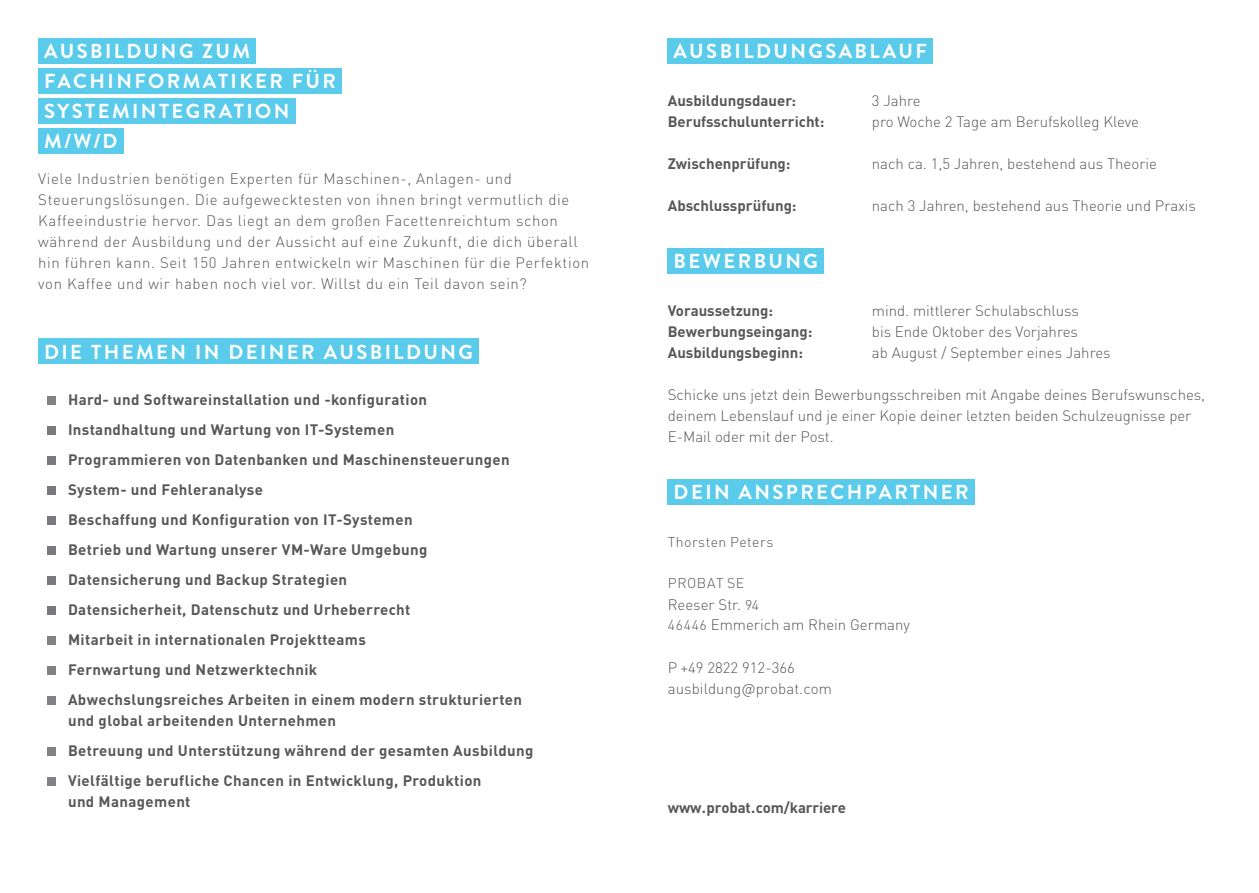
<style>
.page{position:relative;width:1259px;height:893px;background:#fff}
.page>*{position:absolute;margin:0;border:0;box-sizing:border-box;transform-origin:0 0}
.t1{font:700 20.25px "Brandon Grotesque";letter-spacing:.12em;color:#fff}
.t2{font:700 15px/30px "DIN Pro";letter-spacing:.025em;color:#57585a}
.t3{font:300 15px/21px "DIN Pro";color:#57585a}
.t4{font:300 15px/21px "DIN Pro";letter-spacing:.04em;color:#57585a}
.t5{font:700 15px "DIN Pro";color:#57585a}
.t6{font:700 15px "DIN Pro";letter-spacing:-.01em;color:#57585a}
.t7{font:300 14.1px "DIN Pro";letter-spacing:.035em;color:#57585a}
.s1{font-size:14.1px}
</style>
<div class="page">
<div style="left:38px;top:68px;width:304px;height:26px;background:#5acbeb"></div>
<div style="left:47px;top:396px;width:8px;height:9px;background:#808285"></div>
<div style="left:47px;top:426px;width:8px;height:9px;background:#787a7d"></div>
<div style="left:47px;top:456px;width:8px;height:9px;background:#787a7d"></div>
<div style="left:47px;top:486px;width:8px;height:9px;background:#787a7d"></div>
<div style="left:47px;top:516px;width:8px;height:9px;background:#787a7d"></div>
<div style="left:47px;top:546px;width:8px;height:9px;background:#787a7d"></div>
<div style="left:47px;top:576px;width:8px;height:9px;background:#787a7d"></div>
<div style="left:47px;top:606px;width:8px;height:9px;background:#787a7d"></div>
<div style="left:47px;top:636px;width:8px;height:9px;background:#808285"></div>
<div style="left:47px;top:666px;width:8px;height:9px;background:#808285"></div>
<div style="left:47px;top:696px;width:8px;height:9px;background:#808285"></div>
<div style="left:47px;top:747px;width:8px;height:9px;background:#808285"></div>
<div style="left:47px;top:777px;width:8px;height:9px;background:#808285"></div>
<div style="left:668px;top:38px;width:265px;height:26px;background:#5acbeb"></div>
<div style="left:668px;top:248px;width:156px;height:26px;background:#5acbeb"></div>
<div style="left:668px;top:479px;width:306px;height:26px;background:#5acbeb"></div>
<div style="left:38px;top:38px;width:218px;height:26px;background:#5acbeb"></div>
<div style="left:38px;top:128px;width:86px;height:26px;background:#5acbeb"></div>
<div style="left:38px;top:98px;width:257px;height:26px;background:#5acbeb"></div>
<div style="left:38px;top:339px;width:441px;height:25px;background:#5acbeb"></div>
<h1 class="t1" style="left:44px;top:37px;width:208px">AUSBILDUNG ZUM</h1>
<h1 class="t1" style="left:44px;top:67px;width:293px">FACHINFORMATIKER FÜR</h1>
<h1 class="t1" style="left:44px;top:97px;width:247px">SYSTEMINTEGRATION</h1>
<h1 class="t1" style="left:44px;top:127px;width:75px">M/W/D</h1>
<p class="t4" style="left:38px;top:167px;width:552px">Viele Industrien benötigen Experten für Maschinen-, Anlagen- und Steuerungslösungen. Die aufgewecktesten von ihnen bringt vermutlich die Kaffeeindustrie hervor. Das liegt an dem großen Facettenreichtum schon während der Ausbildung und der Aussicht auf eine Zukunft, die dich überall hin führen kann. Seit 150 Jahren entwickeln wir Maschinen für die Perfektion von Kaffee und wir haben noch viel vor. Willst du ein Teil davon sein?</p>
<h1 class="t1" style="left:44px;top:337px;width:430px">DIE THEMEN IN DEINER AUSBILDUNG</h1>
<p class="t2" style="left:68px;top:383px;width:455px">Hard- und Softwareinstallation und -konfiguration Instandhaltung und Wartung von IT-Systemen<br>Programmieren von Datenbanken und Maschinensteuerungen System- und Fehleranalyse<br>Beschaffung und Konfiguration von IT-Systemen<br>Betrieb und Wartung unserer VM-Ware Umgebung Datensicherung und Backup Strategien<br>Datensicherheit, Datenschutz und Urheberrecht<br>Mitarbeit in internationalen Projektteams<br>Fernwartung und Netzwerktechnik<br>Abwechslungsreiches Arbeiten in einem modern strukturierten</p>
<p class="t2" style="left:68px;top:704px;width:467px">und global arbeitenden Unternehmen<br>Betreuung und Unterstützung während der gesamten Ausbildung<br>Vielfältige berufliche Chancen in Entwicklung, Produktion</p>
<p class="t2" style="left:68px;top:785px;width:124px">und Management</p>
<h1 class="t1" style="left:673px;top:37px;width:255px">AUSBILDUNGSABLAUF</h1>
<p class="t5" style="left:668px;top:88px;width:130px">Ausbildungsdauer:</p>
<p class="t3" style="left:872px;top:89px;width:50px">3 Jahre</p>
<p class="t5" style="left:668px;top:109px;width:158px">Berufsschulunterricht:</p>
<p class="t3" style="left:872px;top:110px;width:269px">pro Woche 2 Tage am Berufskolleg Kleve</p>
<p class="t5" style="left:668px;top:151px;width:124px">Zwischenprüfung:</p>
<p class="t3" style="left:872px;top:152px;width:286px">nach ca. 1,5 Jahren, bestehend aus Theorie</p>
<p class="t5" style="left:668px;top:193px;width:130px">Abschlussprüfung:</p>
<p class="t3" style="left:872px;top:194px;width:326px">nach 3 Jahren, bestehend aus Theorie und Praxis</p>
<h1 class="t1" style="left:673px;top:247px;width:146px">B E W E R B U N G</h1>
<p class="t5" style="left:668px;top:298px;width:107px">Voraussetzung:</p>
<p class="t3" style="left:872px;top:299px;width:209px">mind. mittlerer Schulabschluss</p>
<p class="t5" style="left:668px;top:319px;width:146px">Bewerbungseingang:</p>
<p class="t3" style="left:872px;top:320px;width:207px">bis Ende Oktober des Vorjahres</p>
<p class="t5" style="left:668px;top:340px;width:137px">Ausbildungsbeginn:</p>
<p class="t3" style="left:872px;top:341px;width:240px">ab August / September eines Jahres</p>
<p class="t3" style="left:668px;top:383px;width:539px">Schicke uns jetzt dein Bewerbungsschreiben mit Angabe deines Berufswunsches, deinem Lebenslauf und je einer Kopie deiner letzten beiden Schulzeugnisse per<br>E-Mail oder mit der Post.</p>
<h1 class="t1" style="left:673px;top:478px;width:297px">D E I N A N S P R E C H PA R T N E R</h1>
<p class="t7" style="left:668px;top:531px;width:107px">Thorsten Peters</p>
<p class="t7" style="left:668px;top:572px;width:78px">PROBAT SE</p>
<p class="t3" style="left:668px;top:593px;width:244px;line-height:20.1px">Reeser Str. <span class="s1">94<br>46446</span> Emmerich am Rhein Germany</p>
<p class="t3" style="left:668px;top:656px;width:166px">P +49 2822 912-366 ausbildung@probat.com</p>
<p class="t6" style="left:668px;top:795px;width:180px">www . probat . com/karriere</p>
</div>
